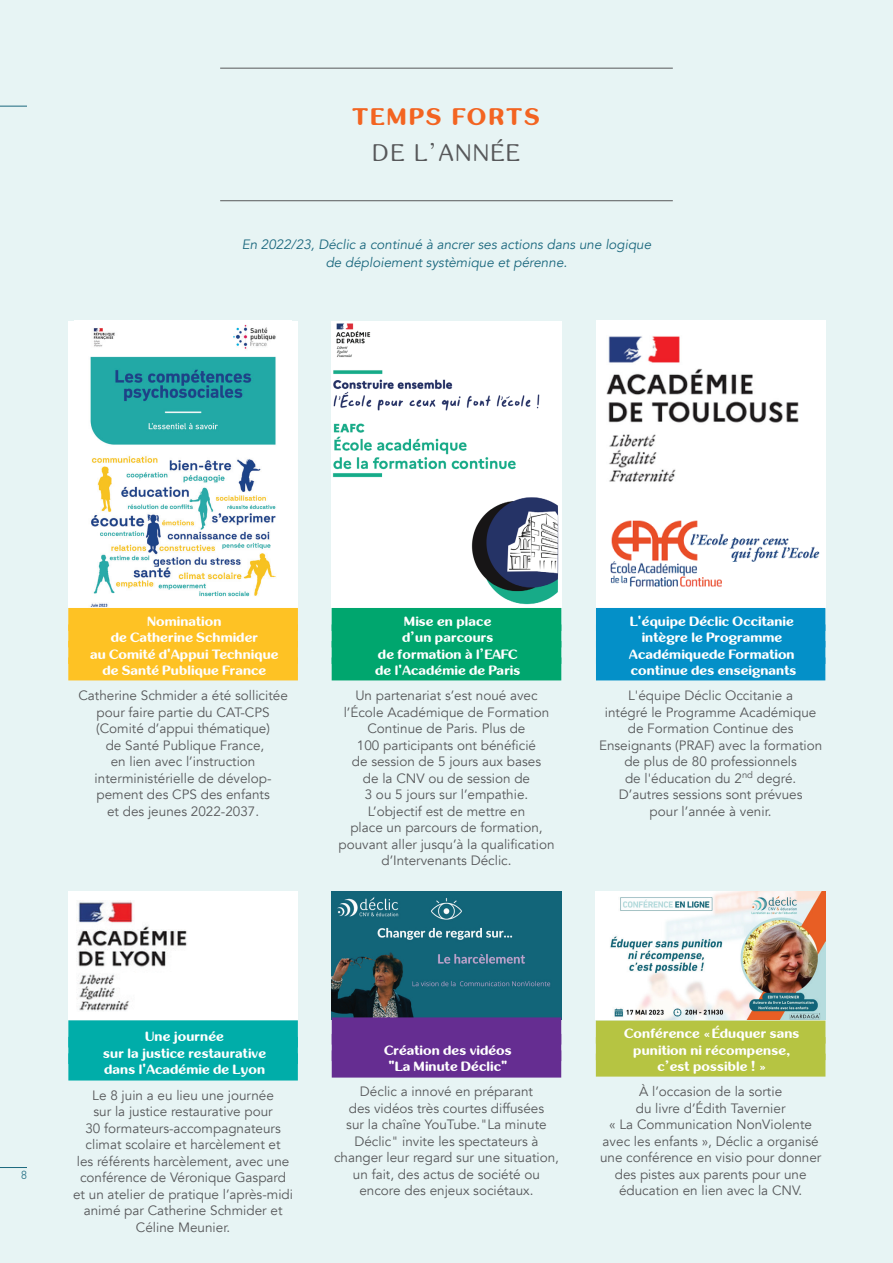
<style>
.page{position:relative;width:893px;height:1263px;background:#e7f4f4}
.page>*{position:absolute;margin:0;border:0;box-sizing:border-box;transform-origin:0 0}
.t1{font:700 24px "inglobal";letter-spacing:.1em;color:#f36421}
.t2{font:24px "inglobal";letter-spacing:.1em;color:#57585a}
.t3{font:13.5px/16.5px "Avenir";color:#57585a;text-align:center}
.t4{font:700 13.5px/16.5px "inglobal";color:#fff;text-align:center}
.t5{font:italic 13.5px/18px "Avenir";color:#1b687e;text-align:center}
.t6{font:300 12px "DIN2014";color:#1b687e}
</style>
<div class="page">
<div style="left:68px;top:321px;width:230px;height:287px;background:#fff"></div>
<img style="left:90px;top:324px;width:186px;height:284px">
<img style="left:332px;top:321px;width:229px;height:287px">
<div style="left:68px;top:608px;width:230px;height:23px;background:#fec224"></div>
<div style="left:68px;top:624px;width:230px;height:23px;background:#fec224"></div>
<div style="left:68px;top:641px;width:230px;height:23px;background:#fec224"></div>
<div style="left:68px;top:657px;width:230px;height:23px;background:#fec224"></div>
<div style="left:332px;top:608px;width:229px;height:23px;background:#00a66e"></div>
<div style="left:332px;top:624px;width:229px;height:23px;background:#00a66e"></div>
<div style="left:332px;top:641px;width:229px;height:23px;background:#00a66e"></div>
<div style="left:332px;top:657px;width:229px;height:23px;background:#00a66e"></div>
<div style="left:596px;top:321px;width:229px;height:179px;background:#fff"></div>
<img style="left:606px;top:336px;width:193px;height:146px">
<div style="left:596px;top:500px;width:229px;height:109px;background:#fff"></div>
<img style="left:610px;top:520px;width:210px;height:67px">
<div style="left:596px;top:608px;width:229px;height:23px;background:#0490c8"></div>
<div style="left:596px;top:624px;width:229px;height:23px;background:#0490c8"></div>
<div style="left:596px;top:641px;width:229px;height:23px;background:#0490c8"></div>
<div style="left:596px;top:657px;width:229px;height:23px;background:#0490c8"></div>
<img style="left:332px;top:891px;width:229px;height:126px">
<div style="left:68px;top:891px;width:230px;height:128px;background:#fff"></div>
<img style="left:77px;top:900px;width:110px;height:111px">
<div style="left:332px;top:1017px;width:229px;height:27px;background:#652d91"></div>
<div style="left:332px;top:1034px;width:229px;height:27px;background:#652d91"></div>
<div style="left:332px;top:1050px;width:229px;height:27px;background:#652d91"></div>
<div style="left:68px;top:1020px;width:230px;height:27px;background:#00ada9"></div>
<div style="left:68px;top:1037px;width:230px;height:27px;background:#00ada9"></div>
<div style="left:68px;top:1053px;width:230px;height:27px;background:#00ada9"></div>
<img style="left:596px;top:891px;width:229px;height:128px">
<div style="left:596px;top:1020px;width:229px;height:23px;background:#b6c442"></div>
<div style="left:596px;top:1037px;width:229px;height:23px;background:#b6c442"></div>
<div style="left:596px;top:1053px;width:229px;height:23px;background:#b6c442"></div>
<svg style="left:0;top:1167px;width:27px;height:1px"></svg>
<svg style="left:0;top:106px;width:27px;height:1px"></svg>
<hr style="left:220px;top:68px;width:453px;height:1px;background:#57585a">
<hr style="left:220px;top:200px;width:453px;height:1px;background:#57585a">
<h1 class="t1" style="left:353px;top:103px;width:189px">TEMPS FORTS</h1>
<h1 class="t2" style="left:373px;top:139px;width:148px">DE L’ANNÉE</h1>
<p class="t5" style="left:242px;top:236px;width:411px">En 2022/23, Déclic a continué à ancrer ses actions dans une logique de déploiement systèmique et pérenne.</p>
<p class="t4" style="left:90px;top:612px;width:190px">Nomination<br>de Catherine Schmider<br>au Comité d'Appui Technique de Santé Publique France</p>
<p class="t3" style="left:78px;top:687px;width:211px">Catherine Schmider a été sollicitée pour faire partie du CAT-CPS (Comité d’appui thématique)<br>de Santé Publique France,<br>en lien avec l’instruction interministérielle de dévelop&shy;pement des CPS des enfants<br>et des jeunes 2022-2037.</p>
<p class="t4" style="left:375px;top:612px;width:147px">Mise en place<br>d’un parcours<br>de formation à l’EAFC de l'Académie de Paris</p>
<p class="t3" style="left:338px;top:687px;width:218px">Un partenariat s’est noué avec l’École Académique de Formation<br>Continue de Paris. Plus de<br>100 participants ont bénéficié<br>de session de 5 jours aux bases<br>de la CNV ou de session de<br>3 ou 5 jours sur l’empathie.<br>L’objectif est de mettre en<br>place un parcours de formation, pouvant aller jusqu’à la qualification d’Intervenants Déclic.</p>
<p class="t4" style="left:629px;top:612px;width:169px">L'équipe Déclic Occitanie intègre le Programme<br>Académiquede Formation continue des enseignants</p>
<p class="t3" style="left:599px;top:687px;width:225px">L'équipe Déclic Occitanie a<br>intégré le Programme Académique de Formation Continue des<br>Enseignants (PRAF) avec la formation de plus de 80 professionnels<br>de l'éducation du 2<sup>nd</sup> degré.<br>D’autres sessions sont prévues<br>pour l’année à venir.</p>
<p class="t6" style="left:21px;top:1167px;width:7px">8</p>
<p class="t4" style="left:103px;top:1028px;width:164px">Une journée<br>sur la justice restaurative dans l'Académie de Lyon</p>
<p class="t4" style="left:624px;top:1025px;width:177px">Conférence «Éduquer sans punition ni récompense, c’est possible ! »</p>
<p class="t3" style="left:600px;top:1083px;width:223px">À l’occasion de la sortie<br>du livre d’Édith Tavernier<br>« La Communication NonViolente avec les enfants », Déclic a organisé une conférence en visio pour donner des pistes aux parents pour une éducation en lien avec la CNV.</p>
<p class="t4" style="left:384px;top:1042px;width:129px">Création des vidéos "La Minute Déclic"</p>
<p class="t3" style="left:334px;top:1083px;width:226px">Déclic a innové en préparant<br>des vidéos très courtes diffusées<br>sur la chaîne YouTube."La minute<br>Déclic" invite les spectateurs à changer leur regard sur une situation, un fait, des actus de société ou encore des enjeux sociétaux.</p>
<p class="t3" style="left:73px;top:1087px;width:221px">Le 8 juin a eu lieu une journée<br>sur la justice restaurative pour<br>30 formateurs-accompagnateurs climat scolaire et harcèlement et<br>les référents harcèlement, avec une conférence de Véronique Gaspard et un atelier de pratique l’après-midi animé par Catherine Schmider et<br>Céline Meunier.</p>
</div>
